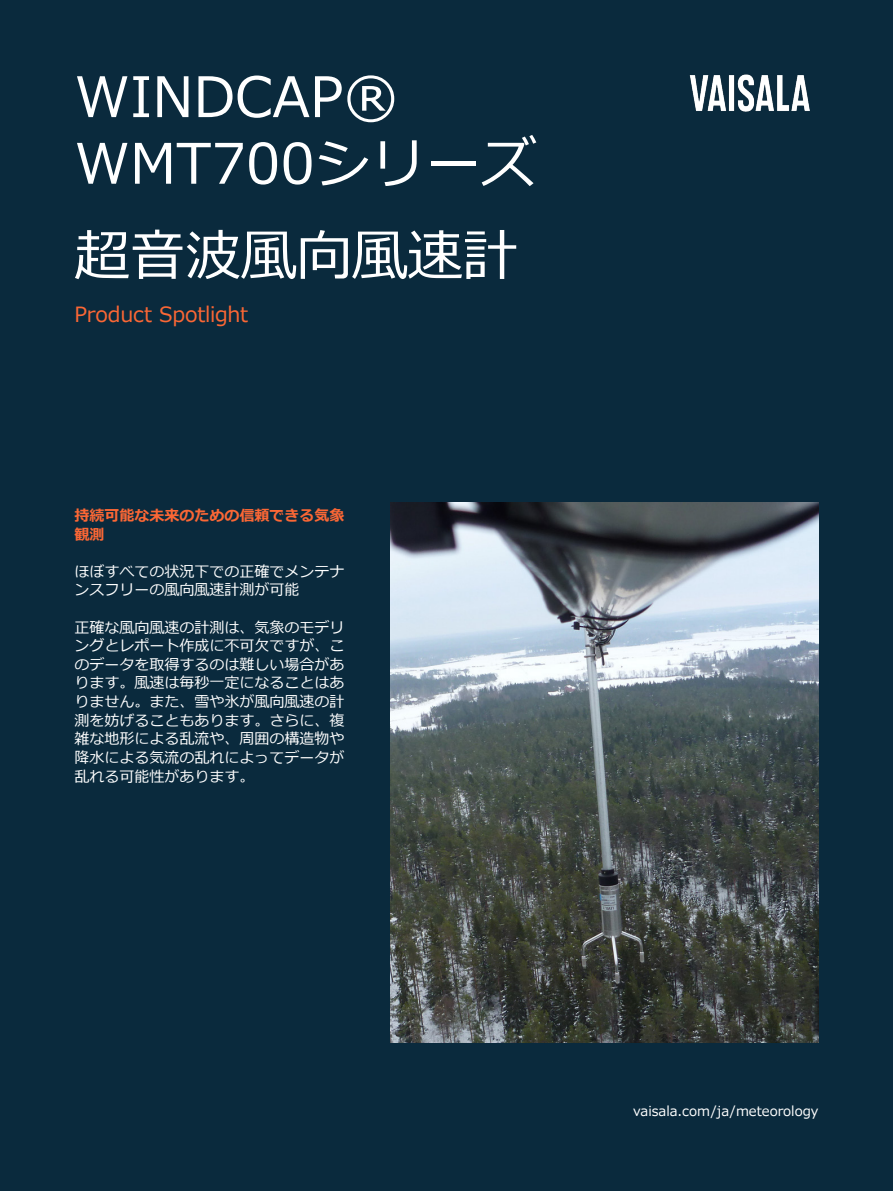
<style>
.page{position:relative;width:893px;height:1191px;background:#0a2a3d}
.page>*{position:absolute;margin:0;border:0;box-sizing:border-box;transform-origin:0 0}
.Headline_H3{font:55.5px/66.6px "Meiryo";color:#fff}
.Doc_Type{font:21px "Meiryo";letter-spacing:-.01em;color:#fb6735}
.Subheading{font:15px/18.6px "Meiryo";color:#fff}
.Subheading-2{font:700 15px/18.6px "Meiryo";color:#fb6735}
.t1{font:13.5px "Meiryo";color:#fff}
</style>
<div class="page">
<img style="left:689px;top:74px;width:121px;height:38px">
<img style="left:391px;top:502px;width:428px;height:540px">
<p class="Headline_H3" style="left:74px;top:67px;width:464px">WINDCAP®<br>WMT700シリーズ</p>
<p class="Headline_H3" style="left:74px;top:225px;width:445px">超音波風向風速計</p>
<p class="Doc_Type" style="left:74px;top:300px;width:175px">Product Spotlight</p>
<p class="Subheading-2" style="left:74px;top:506px;width:271px">持続可能な未来のための信頼できる気象観測</p>
<p class="Subheading" style="left:74px;top:563px;width:271px">ほぼすべての状況下での正確でメンテナンスフリーの風向風速計測が可能</p>
<p class="Subheading" style="left:74px;top:618px;width:271px;text-align:justify">正確な風向風速の計測は、気象のモデリングとレポート作成に不可欠ですが、このデータを取得するのは難しい場合があります。風速は毎秒一定になることはありません。また、雪や氷が風向風速の計測を妨げることもあります。さらに、複雑な地形による乱流や、周囲の構造物や降水による気流の乱れによってデータが乱れる可能性があります。</p>
<p class="t1" style="left:633px;top:1102px;width:187px">vaisala.com/ja/meteorology</p>
</div>
